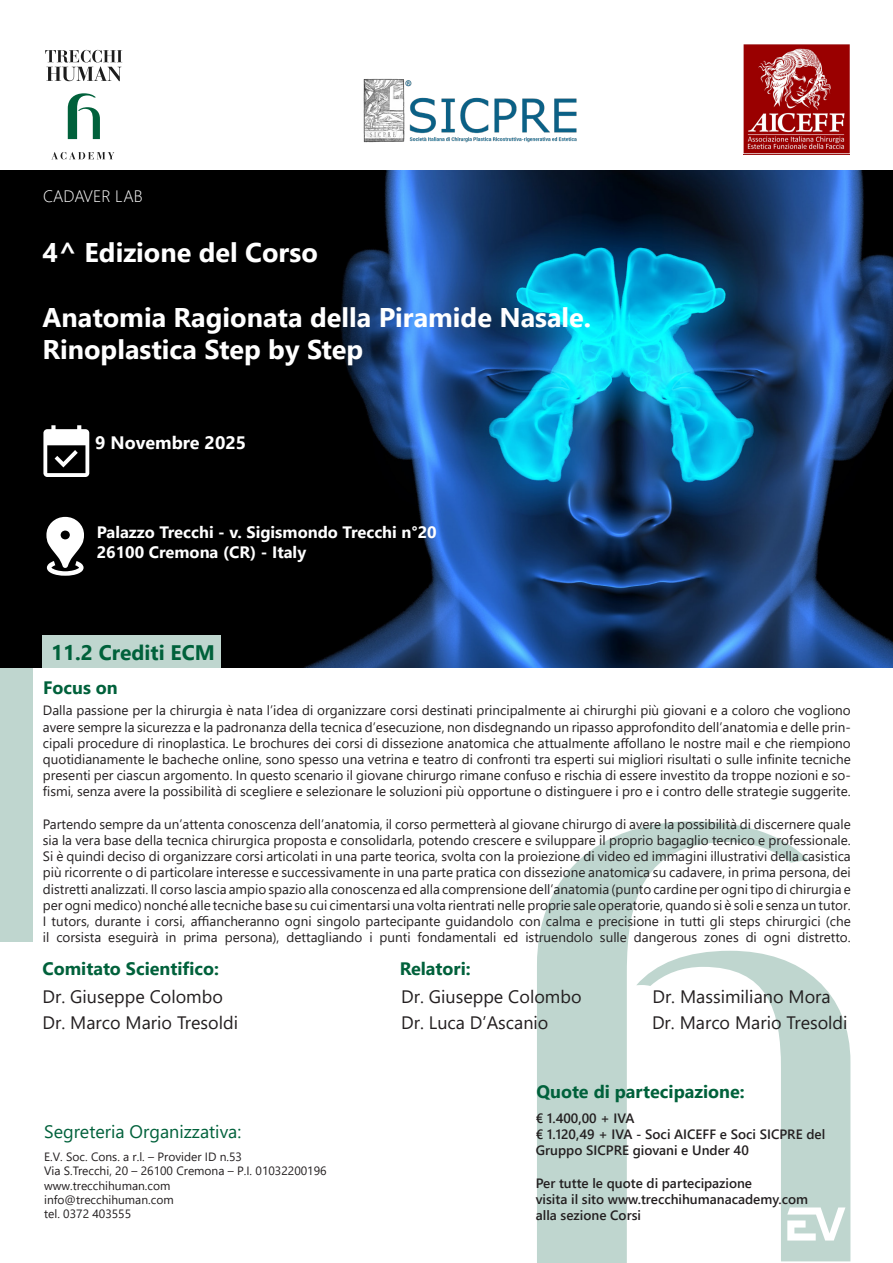
<style>
.page{position:relative;width:893px;height:1263px;background:#fff}
.page>*{position:absolute;margin:0;border:0;box-sizing:border-box;transform-origin:0 0}
.t1{font:700 27px "Segoe UI";color:#fff}
.t2{font:700 21px "Segoe UI";color:#00613b}
.t3{font:18px "Segoe UI";color:#231f20}
.t4{font:700 18px "Segoe UI";color:#00613b}
.t5{font:18px "Segoe UI";color:#00613b}
.t6{font:700 18px "Segoe UI";color:#fff}
.t7{font:700 16.5px "Segoe UI";color:#fff}
.t8{font:300 16.5px "Segoe UI";color:#fff}
.t9{font:13.5px/16.2px "Segoe UI";color:#231f20;text-align:justify}
.t10{font:600 13.5px/16.2px "Segoe UI";color:#231f20}
.t11{font:12px "Segoe UI";color:#231f20}
</style>
<div class="page">
<svg style="left:537px;top:821px;width:272px;height:442px;fill:#bfd6cf"></svg>
<svg style="left:636px;top:951px;width:214px;height:310px"></svg>
<svg style="left:787px;top:1207px;width:58px;height:33px"></svg>
<img style="left:0;top:170px;width:893px;height:498px">
<svg style="left:45px;top:50px;width:77px;height:31px"></svg>
<svg style="left:68px;top:93px;width:32px;height:46px"></svg>
<svg style="left:52px;top:152px;width:62px;height:7px"></svg>
<div style="left:0;top:669px;width:32px;height:273px;background:#bfd6cf"></div>
<svg style="left:46px;top:517px;width:38px;height:59px"></svg>
<svg style="left:43px;top:425px;width:46px;height:52px"></svg>
<div style="left:43px;top:635px;width:178px;height:33px;background:#bfd6cf"></div>
<img style="left:363px;top:78px;width:214px;height:65px">
<img style="left:743px;top:44px;width:106px;height:111px">
<p class="t8" style="left:43px;top:180px;width:101px">CADAVER LAB</p>
<p class="t1" style="left:43px;top:227px;width:277px">4^ Edizione del Corso</p>
<p class="t1" style="left:43px;top:292px;width:550px">Anatomia Ragionata della Piramide Nasale.</p>
<p class="t1" style="left:43px;top:324px;width:322px">Rinoplastica Step by Step</p>
<p class="t6" style="left:95px;top:426px;width:152px">9 Novembre 2025</p>
<p class="t7" style="left:97px;top:517px;width:341px">Palazzo Trecchi - v. Sigismondo Trecchi n°20</p>
<p class="t7" style="left:97px;top:537px;width:211px">26100 Cremona (CR) - Italy</p>
<p class="t2" style="left:51px;top:633px;width:165px">11.2 Crediti ECM</p>
<p class="t4" style="left:43px;top:670px;width:76px">Focus on</p>
<p class="t9" style="left:43px;top:701px;width:809px">Dalla passione per la chirurgia è nata l’idea di organizzare corsi destinati principalmente ai chirurghi più giovani e a coloro che vogliono avere sempre la sicurezza e la padronanza della tecnica d’esecuzione, non disdegnando un ripasso approfondito dell’anatomia e delle prin&shy;cipali procedure di rinoplastica. Le brochures dei corsi di dissezione anatomica che attualmente affollano le nostre mail e che riempiono quotidianamente le bacheche online, sono spesso una vetrina e teatro di confronti tra esperti sui migliori risultati o sulle infinite tecniche presenti per ciascun argomento. In questo scenario il giovane chirurgo rimane confuso e rischia di essere investito da troppe nozioni e so&shy;fismi, senza avere la possibilità di scegliere e selezionare le soluzioni più opportune o distinguere i pro e i contro delle strategie suggerite.</p>
<p class="t9" style="left:43px;top:815px;width:809px">Partendo sempre da un’attenta conoscenza dell’anatomia, il corso permetterà al giovane chirurgo di avere la possibilità di discernere quale sia la vera base della tecnica chirurgica proposta e consolidarla, potendo crescere e sviluppare il proprio bagaglio tecnico e professionale.<br>Si è quindi deciso di organizzare corsi articolati in una parte teorica, svolta con la proiezione di video ed immagini illustrativi della casistica più ricorrente o di particolare interesse e successivamente in una parte pratica con dissezione anatomica su cadavere, in prima persona, dei distretti analizzati. Il corso lascia ampio spazio alla conoscenza ed alla comprensione dell’anatomia (punto cardine per ogni tipo di chirurgia e per ogni medico) nonché alle tecniche base su cui cimentarsi una volta rientrati nelle proprie sale operatorie, quando si è soli e senza un tutor.</p>
<p class="t9" style="left:43px;top:912px;width:809px">I tutors, durante i corsi, affiancheranno ogni singolo partecipante guidandolo con calma e precisione in tutti gli steps chirurgici (che il corsista eseguirà in prima persona), dettagliando i punti fondamentali ed istruendolo sulle dangerous zones di ogni distretto.</p>
<p class="t4" style="left:43px;top:951px;width:178px">Comitato Scientifico:</p>
<p class="t3" style="left:43px;top:979px;width:182px">Dr. Giuseppe Colombo</p>
<p class="t3" style="left:43px;top:1006px;width:197px">Dr. Marco Mario Tresoldi</p>
<p class="t5" style="left:44px;top:1115px;width:199px">Segreteria Organizzativa:</p>
<p class="t11" style="left:44px;top:1145px;width:199px">E.V. Soc. Cons. a r.l. – Provider ID n.53</p>
<p class="t11" style="left:44px;top:1159px;width:284px">Via S.Trecchi, 20 – 26100 Cremona – P.I. 01032200196</p>
<p class="t11" style="left:44px;top:1174px;width:128px">www.trecchihuman.com</p>
<p class="t11" style="left:44px;top:1188px;width:131px">info@trecchihuman.com</p>
<p class="t11" style="left:44px;top:1203px;width:89px">tel. 0372 403555</p>
<p class="t4" style="left:400px;top:951px;width:73px">Relatori:</p>
<p class="t3" style="left:401px;top:979px;width:182px">Dr. Giuseppe Colombo</p>
<p class="t3" style="left:652px;top:979px;width:180px">Dr. Massimiliano Mora</p>
<p class="t3" style="left:401px;top:1005px;width:149px">Dr. Luca D’Ascanio</p>
<p class="t3" style="left:652px;top:1006px;width:197px">Dr. Marco Mario Tresoldi</p>
<p class="t4" style="left:536px;top:1075px;width:210px">Quote di partecipazione:</p>
<p class="t10" style="left:536px;top:1109px;width:100px">€ 1.400,00 + IVA</p>
<p class="t10" style="left:536px;top:1125px;width:291px">€ 1.120,49 + IVA - Soci AICEFF e Soci SICPRE del<br>Gruppo SICPRE giovani e Under 40</p>
<p class="t10" style="left:536px;top:1174px;width:274px">Per tutte le quote di partecipazione<br>visita il sito www.trecchihumanacademy.com alla sezione Corsi</p>
</div>
